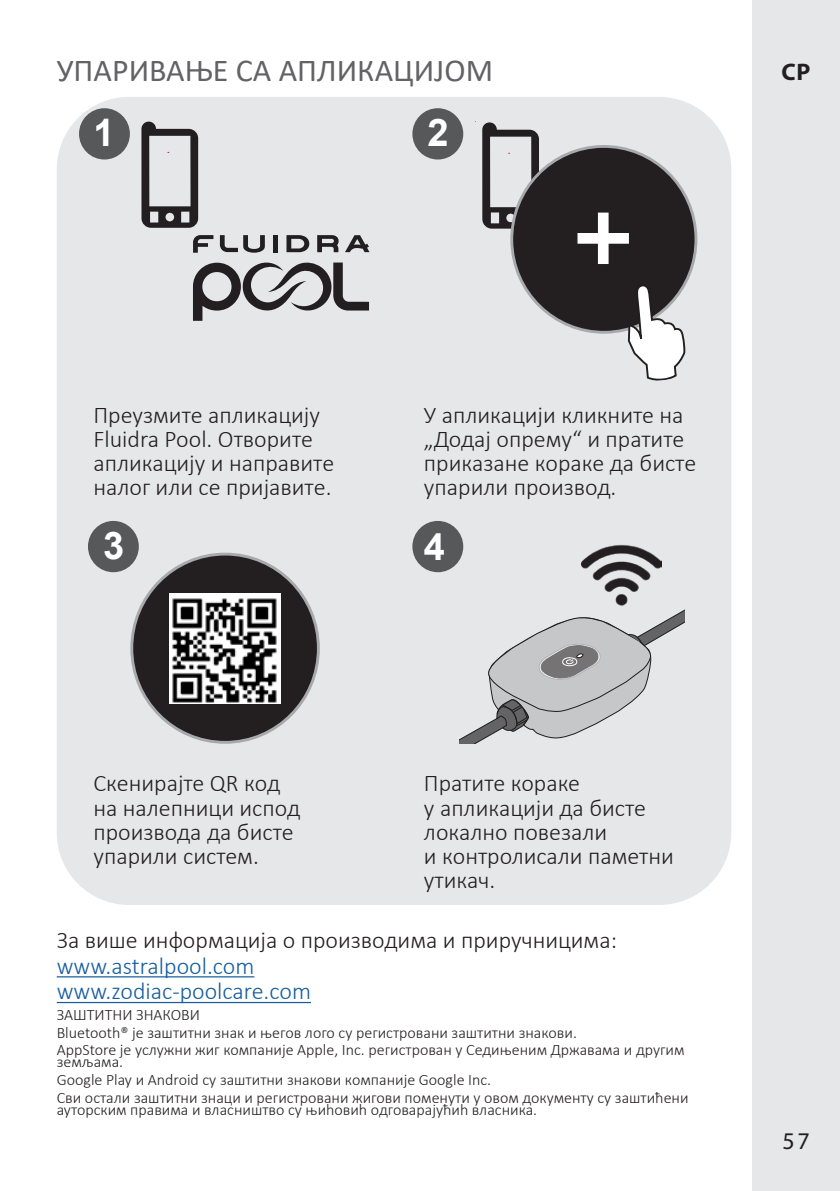
<style>
.page{position:relative;width:840px;height:1191px;background:#fff}
.page>*{position:absolute;margin:0;border:0;box-sizing:border-box;transform-origin:0 0}
.t1{font:700 108px "Myanmar Text";color:#fff}
.Body{font:700 38px "Arial";color:#fff}
.Medium{font:32px "Calibri";color:#636366}
.courant{font:300 24px/24px "Calibri";color:#231f20}
.courant-2{font:300 24px "Calibri";color:#175d9e}
.t2{font:24px "Myriad Pro";color:#231f20}
.t3{font:700 24px "Myriad Pro";color:#231f20}
.courant-3{font:300 16px/12px "Calibri";color:#231f20}
</style>
<div class="page">
<div style="left:751px;top:0;width:88px;height:1191px;background:#e6e7e9"></div>
<div style="left:57px;top:97px;width:673px;height:808px;background:#e6e7e9;border-radius:72px"></div>
<svg style="left:482px;top:122px;width:56px;height:107px"></svg>
<div style="left:510px;top:146px;width:186px;height:187px;background:#231f20;border-radius:50%"></div>
<svg style="left:626px;top:283px;width:60px;height:98px"></svg>
<div style="left:89px;top:522px;width:48px;height:49px;background:#57585a;border-radius:50%"></div>
<div style="left:88px;top:521px;width:51px;height:51px;border:3px solid #57585a;border-radius:50%"></div>
<div style="left:132px;top:554px;width:186px;height:188px;background:#231f20;border-radius:50%"></div>
<img style="left:169px;top:594px;width:111px;height:110px">
<div style="left:413px;top:522px;width:48px;height:49px;background:#57585a;border-radius:50%"></div>
<div style="left:412px;top:521px;width:51px;height:51px;border:3px solid #57585a;border-radius:50%"></div>
<div style="left:413px;top:110px;width:48px;height:48px;background:#57585a;border-radius:50%"></div>
<div style="left:412px;top:108px;width:51px;height:51px;border:3px solid #57585a;border-radius:50%"></div>
<img style="left:581px;top:544px;width:79px;height:56px">
<svg style="left:141px;top:122px;width:57px;height:106px"></svg>
<div style="left:80px;top:110px;width:48px;height:48px;background:#57585a;border-radius:50%"></div>
<div style="left:79px;top:108px;width:51px;height:51px;border:3px solid #57585a;border-radius:50%"></div>
<svg style="left:459px;top:600px;width:225px;height:143px"></svg>
<svg style="left:193px;top:262px;width:176px;height:59px"></svg>
<svg style="left:193px;top:235px;width:20px;height:18px"></svg>
<div style="left:273px;top:235px;width:5px;height:17px;background:#231f20"></div>
<svg style="left:286px;top:235px;width:23px;height:17px"></svg>
<svg style="left:317px;top:235px;width:21px;height:17px"></svg>
<svg style="left:220px;top:235px;width:45px;height:18px"></svg>
<svg style="left:345px;top:235px;width:24px;height:17px"></svg>
<hr style="left:57px;top:976px;width:197px;height:1px;background:#175d9e">
<hr style="left:57px;top:1001px;width:254px;height:2px;background:#175d9e">
<p class="Medium" style="left:57px;top:48px;width:437px">УПАРИВАЊЕ СА АПЛИКАЦИЈОМ</p>
<p class="t3" style="left:781px;top:59px;width:30px">CP</p>
<p class="Body" style="left:93px;top:106px;width:23px">1</p>
<p class="Body" style="left:427px;top:106px;width:23px">2</p>
<p class="t1" style="left:564px;top:169px;width:78px">+</p>
<p class="courant" style="left:93px;top:402px;width:242px">Преузмите апликацију<br>Fluidra Pool. Отворите апликацију и направите налог или се пријавите.</p>
<p class="courant" style="left:424px;top:402px;width:274px">У апликацији кликните на „Додај опрему“ и пратите приказане кораке да бисте упарили производ.</p>
<p class="Body" style="left:103px;top:519px;width:23px">3</p>
<p class="Body" style="left:424px;top:519px;width:23px">4</p>
<p class="courant" style="left:93px;top:771px;width:208px">Скенирајте QR код на налепници испод производа да бисте упарили систем.</p>
<p class="courant" style="left:424px;top:771px;width:251px">Пратите кораке<br>у апликацији да бисте локално повезали<br>и контролисали паметни утикач.</p>
<p class="courant" style="left:57px;top:928px;width:561px">За више информација о производима и приручницима:</p>
<p class="courant-2" style="left:57px;top:951px;width:199px">www.astralpool.com</p>
<p class="courant-2" style="left:57px;top:976px;width:256px">www.zodiac-poolcare.com</p>
<p class="courant-3" style="left:57px;top:1008px;width:145px">ЗАШТИТНИ ЗНАКОВИ</p>
<p class="courant-3" style="left:57px;top:1026px;width:521px">Bluetooth® je заштитни знак и његов лого су регистровани заштитни знакови.</p>
<p class="courant-3" style="left:57px;top:1043px;width:629px">AppStore је услужни жиг компаније Apple, Inc. регистрован у Седињеним Државама и другим земљама.</p>
<p class="courant-3" style="left:57px;top:1073px;width:435px">Google Play и Android су заштитни знакови компаније Google Inc.</p>
<p class="courant-3" style="left:57px;top:1091px;width:633px">Сви остали заштитни знаци и регистровани жигови поменути у овом документу су заштићени ауторским правима и власништво су њиһовиһ одговарајућиһ власника.</p>
<h3 class="t2" style="left:781px;top:1126px;width:29px">57</h3>
</div>
